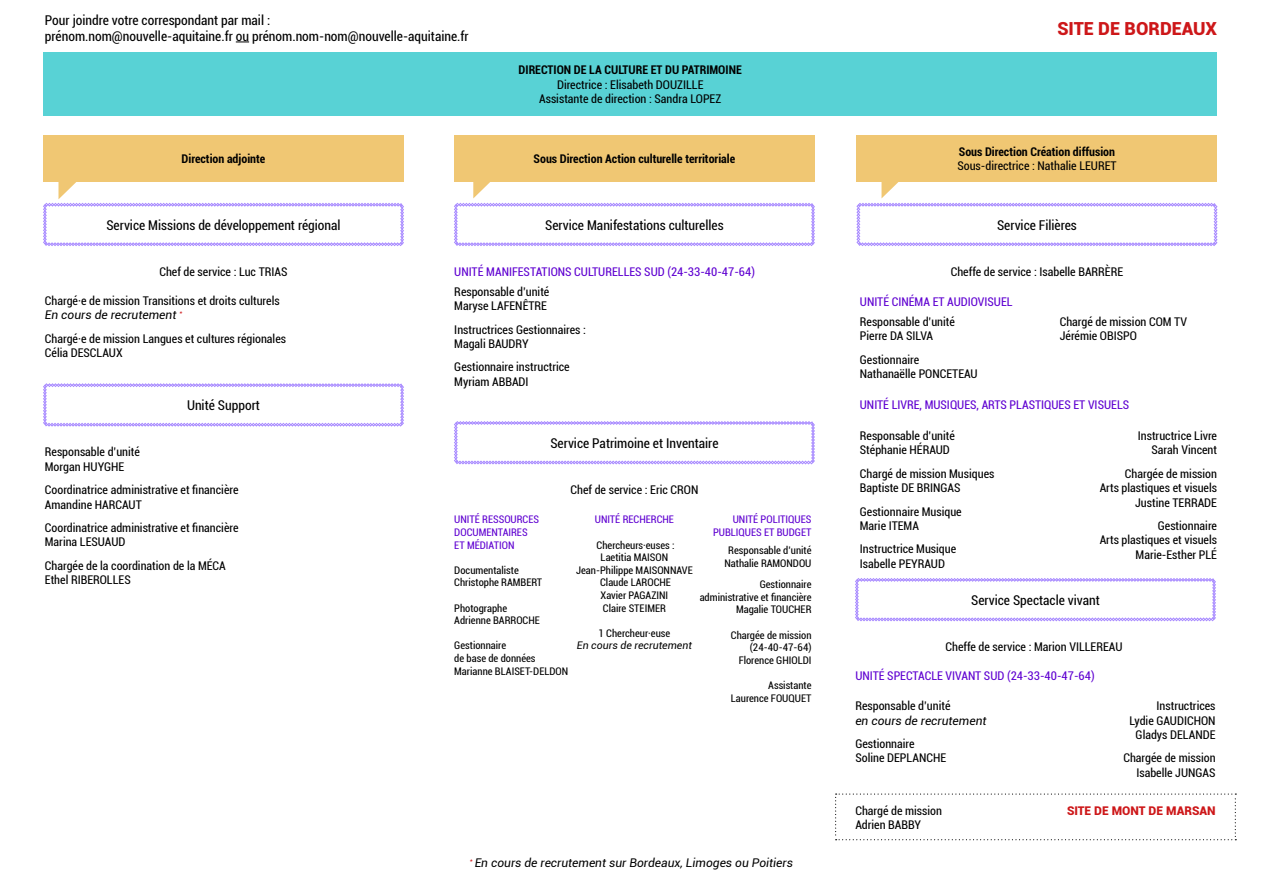
<style>
.page{position:relative;width:1263px;height:893px;background:#fff}
.page>*{position:absolute;margin:0;border:0;box-sizing:border-box;transform-origin:0 0}
.t1{font:900 18px "Roboto";color:#cd1719}
.t2{font:condensed 13.5px/16.2px "Roboto";color:#000}
.t3{font:condensed 12px/14.4px "Roboto";color:#000}
.t4{font:condensed 12px "Roboto";color:#5f00d1}
.t5{font:700 condensed 12px "Roboto";color:#000}
.t6{font:italic 12px "Roboto";color:#000}
.t7{font:900 12px "Roboto";color:#cd1719}
.t8{font:condensed 10.5px/12.6px "Roboto";color:#000;text-align:right}
.t9{font:condensed 10.5px/12.6px "Roboto";color:#5f00d1;text-align:right}
.t10{font:italic 10.5px "Roboto";color:#000}
.s1{font-style:italic;font-stretch:normal}
</style>
<div class="page">
<div style="left:43px;top:135px;width:361px;height:47px;background:#f0c773"></div>
<svg style="left:43px;top:383px;width:361px;height:43px"></svg>
<div style="left:454px;top:135px;width:360px;height:47px;background:#f0c773"></div>
<svg style="left:454px;top:421px;width:361px;height:43px"></svg>
<div style="left:43px;top:52px;width:1174px;height:64px;background:#58d2d5"></div>
<div style="left:857px;top:135px;width:360px;height:47px;background:#f0c773"></div>
<svg style="left:855px;top:578px;width:361px;height:43px"></svg>
<svg style="left:43px;top:182px;width:361px;height:64px"></svg>
<svg style="left:454px;top:181px;width:361px;height:65px"></svg>
<svg style="left:857px;top:182px;width:360px;height:64px"></svg>
<svg style="left:835px;top:793px;width:401px;height:47px"></svg>
<svg style="left:236px;top:42px;width:13px;height:1px"></svg>
<p class="t2" style="left:45px;top:11px;width:425px">Pour joindre votre correspondant par mail :<br>prénom.nom@nouvelle-aquitaine.fr ou prénom.nom-nom@nouvelle-aquitaine.fr</p>
<p class="t5" style="left:182px;top:150px;width:85px">Direction adjointe</p>
<p class="t2" style="left:106px;top:216px;width:236px">Service Missions de développement régional</p>
<p class="t5" style="left:519px;top:62px;width:225px">DIRECTION DE LA CULTURE ET DU PATRIMOINE</p>
<p class="t3" style="left:539px;top:77px;width:184px;text-align:center">Directrice : Elisabeth DOUZILLE<br>Assistante de direction : Sandra LOPEZ</p>
<p class="t5" style="left:534px;top:150px;width:203px">Sous Direction Action culturelle territoriale</p>
<p class="t2" style="left:545px;top:216px;width:180px">Service Manifestations culturelles</p>
<p class="t3" style="left:159px;top:264px;width:130px">Chef de service : Luc TRIAS</p>
<p class="t3" style="left:45px;top:293px;width:236px">Chargé·e de mission Transitions et droits culturels<br><span class="s1">En cours de recrutement</span> <sup>*</sup></p>
<p class="t3" style="left:45px;top:331px;width:243px">Chargé·e de mission Langues et cultures régionales<br>Célia DESCLAUX</p>
<p class="t2" style="left:187px;top:397px;width:74px">Unité Support</p>
<p class="t3" style="left:45px;top:445px;width:97px">Responsable d’unité<br>Morgan HUYGHE</p>
<p class="t3" style="left:45px;top:482px;width:195px">Coordinatrice administrative et financière<br>Amandine HARCAUT</p>
<p class="t3" style="left:45px;top:520px;width:195px">Coordinatrice administrative et financière<br>Marina LESUAUD</p>
<p class="t3" style="left:45px;top:558px;width:182px">Chargée de la coordination de la MÉCA<br>Ethel RIBEROLLES</p>
<p class="t4" style="left:454px;top:263px;width:302px">UNITÉ MANIFESTATIONS CULTURELLES SUD (24-33-40-47-64)</p>
<p class="t3" style="left:454px;top:284px;width:97px">Responsable d’unité<br>Maryse LAFENÊTRE</p>
<p class="t3" style="left:454px;top:322px;width:133px">Instructrices Gestionnaires :<br>Magali BAUDRY</p>
<p class="t3" style="left:454px;top:360px;width:117px">Gestionnaire instructrice<br>Myriam ABBADI</p>
<p class="t2" style="left:550px;top:434px;width:170px">Service Patrimoine et Inventaire</p>
<p class="t3" style="left:570px;top:482px;width:129px">Chef de service : Eric CRON</p>
<p class="t9" style="left:595px;top:513px;width:81px">UNITÉ RECHERCHE</p>
<p class="t8" style="left:576px;top:538px;width:118px;text-align:center">Chercheurs·euses :<br>Laetitia MAISON<br>Jean-Philippe MAISONNAVE<br>Claude LAROCHE<br>Xavier PAGAZINI<br>Claire STEIMER</p>
<p class="t8" style="left:599px;top:626px;width:73px">1 Chercheur·euse</p>
<p class="t10" style="left:577px;top:638px;width:117px">En cours de recrutement</p>
<p class="t9" style="left:454px;top:513px;width:86px;text-align:left">UNITÉ RESSOURCES<br>DOCUMENTAIRES<br>ET MÉDIATION</p>
<p class="t8" style="left:454px;top:563px;width:89px;text-align:left">Documentaliste<br>Christophe RAMBERT</p>
<p class="t8" style="left:454px;top:601px;width:87px;text-align:left">Photographe<br>Adrienne BARROCHE</p>
<p class="t8" style="left:454px;top:639px;width:115px;text-align:left">Gestionnaire<br>de base de données<br>Marianne BLAISET-DELDON</p>
<p class="t9" style="left:713px;top:513px;width:100px">UNITÉ POLITIQUES<br>PUBLIQUES ET BUDGET</p>
<p class="t8" style="left:724px;top:544px;width:89px;text-align:center">Responsable d’unité<br>Nathalie RAMONDOU</p>
<p class="t8" style="left:700px;top:578px;width:113px">Gestionnaire administrative et financière<br>Magalie TOUCHER</p>
<p class="t8" style="left:731px;top:628px;width:82px">Chargée de mission (24-40-47-64)<br>Florence GHIOLDI</p>
<p class="t8" style="left:731px;top:679px;width:82px">Assistante<br>Laurence FOUQUET</p>
<p class="t6" style="left:470px;top:854px;width:325px"><sup>*</sup> En cours de recrutement sur Bordeaux, Limoges ou Poitiers</p>
<h1 class="t1" style="left:1057px;top:15px;width:161px">SITE DE BORDEAUX</h1>
<p class="t5" style="left:959px;top:143px;width:158px">Sous Direction Création diffusion</p>
<p class="t3" style="left:957px;top:158px;width:161px">Sous-directrice : Nathalie LEURET</p>
<p class="t2" style="left:997px;top:216px;width:81px">Service Filières</p>
<p class="t3" style="left:951px;top:264px;width:174px">Cheffe de service : Isabelle BARRÈRE</p>
<p class="t4" style="left:860px;top:294px;width:154px">UNITÉ CINÉMA ET AUDIOVISUEL</p>
<p class="t3" style="left:860px;top:314px;width:97px">Responsable d’unité<br>Pierre DA SILVA</p>
<p class="t3" style="left:860px;top:352px;width:119px">Gestionnaire<br>Nathanaëlle PONCETEAU</p>
<p class="t3" style="left:1060px;top:314px;width:129px">Chargé de mission COM TV<br>Jérémie OBISPO</p>
<p class="t4" style="left:860px;top:396px;width:271px">UNITÉ LIVRE, MUSIQUES, ARTS PLASTIQUES ET VISUELS</p>
<p class="t3" style="left:860px;top:428px;width:97px">Responsable d’unité<br>Stéphanie HÉRAUD</p>
<p class="t3" style="left:860px;top:466px;width:136px">Chargé de mission Musiques<br>Baptiste DE BRINGAS</p>
<p class="t3" style="left:860px;top:504px;width:103px">Gestionnaire Musique<br>Marie ITEMA</p>
<p class="t3" style="left:860px;top:541px;width:98px">Instructrice Musique<br>Isabelle PEYRAUD</p>
<p class="t3" style="left:1138px;top:428px;width:81px;text-align:right">Instructrice Livre<br>Sarah Vincent</p>
<p class="t3" style="left:1100px;top:466px;width:119px;text-align:right">Chargée de mission<br>Arts plastiques et visuels<br>Justine TERRADE</p>
<p class="t3" style="left:1100px;top:518px;width:119px;text-align:right">Gestionnaire<br>Arts plastiques et visuels<br>Marie-Esther PLÉ</p>
<p class="t2" style="left:971px;top:591px;width:130px">Service Spectacle vivant</p>
<p class="t3" style="left:945px;top:639px;width:179px">Cheffe de service : Marion VILLEREAU</p>
<p class="t4" style="left:855px;top:667px;width:241px">UNITÉ SPECTACLE VIVANT SUD (24-33-40-47-64)</p>
<p class="t3" style="left:855px;top:698px;width:97px">Responsable d’unité</p>
<p class="t6" style="left:855px;top:712px;width:133px">en cours de recrutement</p>
<p class="t3" style="left:855px;top:736px;width:92px">Gestionnaire<br>Soline DEPLANCHE</p>
<p class="t3" style="left:1129px;top:698px;width:88px;text-align:right">Instructrices<br>Lydie GAUDICHON<br>Gladys DELANDE</p>
<p class="t3" style="left:1123px;top:750px;width:94px;text-align:right">Chargée de mission<br>Isabelle JUNGAS</p>
<p class="t3" style="left:855px;top:803px;width:88px">Chargé de mission<br>Adrien BABBY</p>
<p class="t7" style="left:1067px;top:802px;width:150px">SITE DE MONT DE MARSAN</p>
</div>
